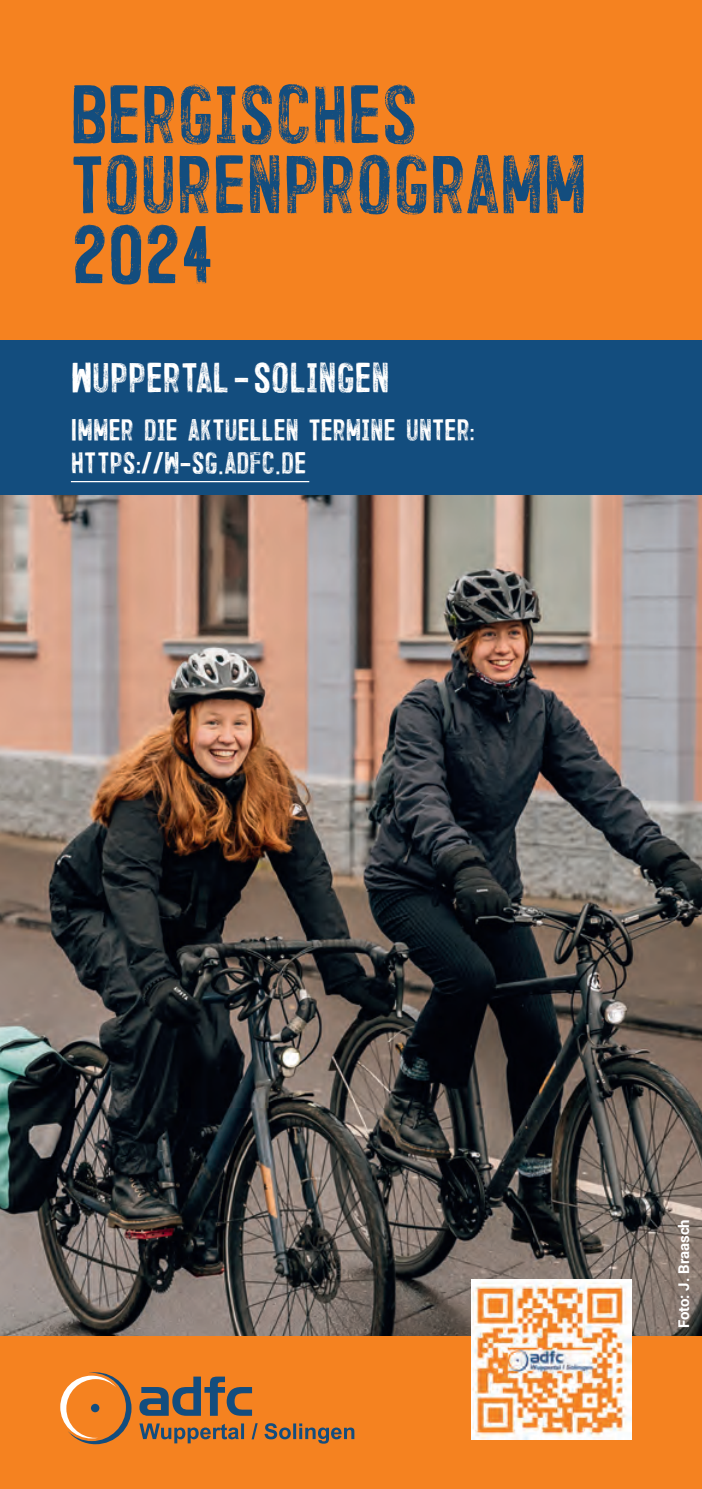
<style>
.page{position:relative;width:702px;height:1489px;background:#fff}
.page>*{position:absolute;margin:0;border:0;box-sizing:border-box;transform-origin:0 0}
.t1{font:67.5px/70px "Trincha";color:#134d7e}
.t2{font:34.5px "Trincha";color:#fff}
.t3{font:25px/33.5px "Trincha";color:#fff}
.t4{font:700 15px "Roboto";color:#fff}
</style>
<div class="page">
<div style="left:0;top:0;width:702px;height:340px;background:#f58220"></div>
<div style="left:0;top:340px;width:702px;height:155px;background:#134d7e"></div>
<img style="left:0;top:495px;width:702px;height:841px">
<div style="left:0;top:1336px;width:702px;height:152px;background:#f58220"></div>
<svg style="left:139px;top:1376px;width:113px;height:39px"></svg>
<svg style="left:60px;top:1372px;width:71px;height:71px"></svg>
<div style="left:91px;top:1403px;width:8px;height:9px;background:#134d7e;border-radius:50%"></div>
<svg style="left:139px;top:1423px;width:215px;height:20px"></svg>
<hr style="left:71px;top:481px;width:238px;height:1px;background:#fff">
<img style="left:471px;top:1279px;width:160px;height:160px">
<h1 class="t1" style="left:71px;top:73px;width:517px">BERGISCHES<br>TOURENPROGRAMM<br>2024</h1>
<h2 class="t2" style="left:71px;top:351px;width:320px">WUPPERTAL -SOLINGEN</h2>
<p class="t3" style="left:71px;top:410px;width:405px">IMMER DIE AKTUELLEN TERMINE UNTER:<br>HTTPS://W-SG.ADFC.DE</p>
<p class="t4" style="left:673px;top:1328px;width:111px;rotate:-90deg">Foto: J. Braasch</p>
</div>
